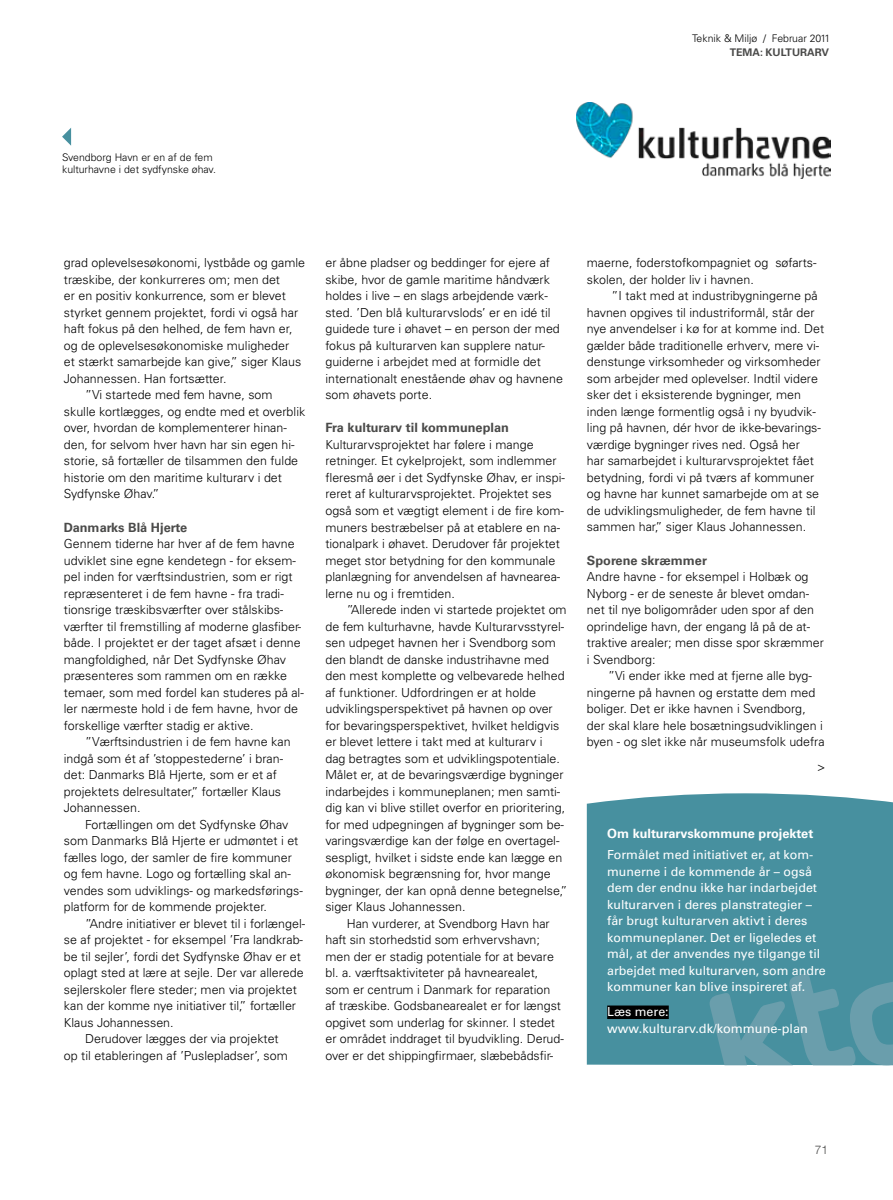
<style>
.page{position:relative;width:893px;height:1200px;background:#fff}
.page>*{position:absolute;margin:0;border:0;box-sizing:border-box;transform-origin:0 0}
.t1{font:700 12.75px "Univers";color:#4a4a49}
.t2{font:12.75px "Univers";color:#fff}
.t3{font:700 12.75px "Univers";color:#fff}
.t4{font:300 12.45px/16.5px "Univers";color:#000}
.t5{font:12.45px/16.5px "Univers";color:#fff}
.t6{font:300 12px "Helvetica Neue";color:#4a4a49}
.t7{font:300 10.5px/12.8px "Univers";color:#000}
.t8{font:700 10.5px "Univers";color:#4a4a49}
</style>
<div class="page">
<div style="left:587px;top:793px;width:306px;height:271px;background:#47909f"></div>
<svg style="left:710px;top:973px;width:183px;height:91px;background:#5796a5"></svg>
<div style="left:607px;top:1005px;width:62px;height:13px;background:#000"></div>
<img style="left:576px;top:103px;width:254px;height:76px">
<svg style="left:62px;top:128px;width:9px;height:18px"></svg>
<p class="t7" style="left:692px;top:32px;width:140px">Teknik &amp; Miljø / Februar 2011</p>
<p class="t8" style="left:730px;top:46px;width:101px">tema: kulturarv</p>
<p class="t7" style="left:62px;top:150px;width:155px">Svendborg Havn er en af de fem kulturhavne i det sydfynske øhav.</p>
<p class="t4" style="left:64px;top:254px;width:243px">grad oplevelsesøkonomi, lystbåde og gamle</p>
<p class="t4" style="left:64px;top:271px;width:218px">træskibe, der konkurreres om; men det</p>
<p class="t4" style="left:64px;top:287px;width:223px">er en positiv konkurrence, som er blevet</p>
<p class="t4" style="left:64px;top:304px;width:236px">styrket gennem projektet, fordi vi også har</p>
<p class="t4" style="left:64px;top:320px;width:230px">haft fokus på den helhed, de fem havn er,</p>
<p class="t4" style="left:64px;top:337px;width:227px">og de oplevelsesøkonomiske muligheder</p>
<p class="t4" style="left:64px;top:353px;width:239px">et stærkt samarbejde kan give,” siger Klaus</p>
<p class="t4" style="left:64px;top:370px;width:164px">Johannessen. Han fortsætter.</p>
<p class="t4" style="left:85px;top:386px;width:189px">”Vi startede med fem havne, som</p>
<p class="t4" style="left:64px;top:403px;width:243px">skulle kortlægges, og endte med et overblik</p>
<p class="t4" style="left:64px;top:419px;width:224px">over, hvordan de komplementerer hinan-</p>
<p class="t4" style="left:64px;top:436px;width:232px">den, for selvom hver havn har sin egen hi-</p>
<p class="t4" style="left:64px;top:452px;width:236px">storie, så fortæller de tilsammen den fulde</p>
<p class="t4" style="left:64px;top:469px;width:220px">historie om den maritime kulturarv i det</p>
<p class="t4" style="left:64px;top:485px;width:97px">Sydfynske Øhav.”</p>
<p class="t1" style="left:64px;top:519px;width:125px">Danmarks Blå Hjerte</p>
<p class="t4" style="left:64px;top:535px;width:241px">Gennem tiderne har hver af de fem havne udviklet sine egne kendetegn - for eksem&shy;pel inden for værftsindustrien, som er rigt repræsenteret i de fem havne - fra tradi&shy;tionsrige træskibsværfter over stålskibs&shy;værfter til fremstilling af moderne glasfiber&shy;både. I projektet er der taget afsæt i denne mangfoldighed, når Det Sydfynske Øhav præsenteres som rammen om en række temaer, som med fordel kan studeres på al&shy;ler nærmeste hold i de fem havne, hvor de forskellige værfter stadig er aktive.</p>
<p class="t4" style="left:64px;top:733px;width:228px;text-indent:21px">”Værftsindustrien i de fem havne kan indgå som ét af ’stoppestederne’ i bran&shy;det: Danmarks Blå Hjerte, som er et af projektets delresultater,” fortæller Klaus Johannessen.</p>
<p class="t4" style="left:64px;top:815px;width:240px;text-indent:21px">Fortællingen om det Sydfynske Øhav som Danmarks Blå Hjerte er udmøntet i et fælles logo, der samler de fire kommuner og fem havne. Logo og fortælling skal an&shy;vendes som udviklings- og markedsførings&shy;platform for de kommende projekter.</p>
<p class="t4" style="left:85px;top:914px;width:222px">”Andre initiativer er blevet til i forlængel-</p>
<p class="t4" style="left:64px;top:931px;width:241px">se af projektet - for eksempel ’Fra landkrab-</p>
<p class="t4" style="left:64px;top:947px;width:239px">be til sejler’, fordi det Sydfynske Øhav er et</p>
<p class="t4" style="left:64px;top:964px;width:241px">oplagt sted at lære at sejle. Der var allerede</p>
<p class="t4" style="left:64px;top:980px;width:234px">sejlerskoler flere steder; men via projektet</p>
<p class="t4" style="left:64px;top:997px;width:234px">kan der komme nye initiativer til,” fortæller</p>
<p class="t4" style="left:64px;top:1013px;width:111px">Klaus Johannessen.</p>
<p class="t4" style="left:85px;top:1030px;width:195px">Derudover lægges der via projektet</p>
<p class="t4" style="left:64px;top:1046px;width:225px">op til etableringen af ’Puslepladser’, som</p>
<p class="t4" style="left:325px;top:254px;width:239px">er åbne pladser og beddinger for ejere af skibe, hvor de gamle maritime håndværk holdes i live – en slags arbejdende værk&shy;sted. ’Den blå kulturarvslods’ er en idé til guidede ture i øhavet – en person der med fokus på kulturarven kan supplere natur&shy;guiderne i arbejdet med at formidle det internationalt enestående øhav og havnene som øhavets porte.</p>
<p class="t1" style="left:325px;top:420px;width:185px">Fra kulturarv til kommuneplan</p>
<p class="t4" style="left:325px;top:436px;width:241px">Kulturarvsprojektet har følere i mange retninger. Et cykelprojekt, som indlemmer fleresmå øer i det Sydfynske Øhav, er inspi&shy;reret af kulturarvsprojektet. Projektet ses også som et vægtigt element i de fire kom&shy;muners bestræbelser på at etablere en na&shy;tionalpark i øhavet. Derudover får projektet meget stor betydning for den kommunale planlægning for anvendelsen af havnearea&shy;lerne nu og i fremtiden.</p>
<p class="t4" style="left:325px;top:601px;width:243px;text-indent:21px">”Allerede inden vi startede projektet om de fem kulturhavne, havde Kulturarvsstyrel&shy;sen udpeget havnen her i Svendborg som den blandt de danske industrihavne med den mest komplette og velbevarede helhed af funktioner. Udfordringen er at holde udviklingsperspektivet på havnen op over for bevaringsperspektivet, hvilket heldigvis er blevet lettere i takt med at kulturarv i<br>dag betragtes som et udviklingspotentiale.<br>Målet er, at de bevaringsværdige bygninger indarbejdes i kommuneplanen; men samti&shy;dig kan vi blive stillet overfor en prioritering, for med udpegningen af bygninger som be&shy;varingsværdige kan der følge en overtagel&shy;sespligt, hvilket i sidste ende kan lægge en økonomisk begrænsning for, hvor mange bygninger, der kan opnå denne betegnelse,” siger Klaus Johannessen.</p>
<p class="t4" style="left:325px;top:914px;width:240px;text-indent:21px">Han vurderer, at Svendborg Havn har haft sin storhedstid som erhvervshavn; men der er stadig potentiale for at bevare bl. a. værftsaktiviteter på havnearealet, som er centrum i Danmark for reparation af træskibe. Godsbanearealet er for længst opgivet som underlag for skinner. I stedet er området inddraget til byudvikling. Derud&shy;over er det shippingfirmaer, slæbebådsfir-</p>
<p class="t4" style="left:587px;top:254px;width:231px">maerne, foderstofkompagniet og søfarts&shy;skolen, der holder liv i havnen.</p>
<p class="t4" style="left:587px;top:287px;width:239px;text-indent:25px">”I takt med at industribygningerne på havnen opgives til industriformål, står der nye anvendelser i kø for at komme ind. Det gælder både traditionelle erhverv, mere vi&shy;denstunge virksomheder og virksomheder som arbejder med oplevelser. Indtil videre sker det i eksisterende bygninger, men inden længe formentlig også i ny byudvik&shy;ling på havnen, dér hvor de ikke-bevarings&shy;værdige bygninger rives ned. Også her<br>har samarbejdet i kulturarvsprojektet fået betydning, fordi vi på tværs af kommuner og havne har kunnet samarbejde om at se de udviklingsmuligheder, de fem havne til sammen har,” siger Klaus Johannessen.</p>
<p class="t1" style="left:587px;top:552px;width:122px">Sporene skræmmer</p>
<p class="t4" style="left:587px;top:568px;width:239px">Andre havne - for eksempel i Holbæk og Nyborg - er de seneste år blevet omdan&shy;net til nye boligområder uden spor af den oprindelige havn, der engang lå på de at&shy;traktive arealer; men disse spor skræmmer i Svendborg:</p>
<p class="t4" style="left:587px;top:667px;width:239px;text-indent:21px">”Vi ender ikke med at fjerne alle byg&shy;ningerne på havnen og erstatte dem med boliger. Det er ikke havnen i Svendborg, der skal klare hele bosætningsudviklingen i byen - og slet ikke når museumsfolk udefra</p>
<p class="t4" style="left:817px;top:758px;width:10px">&gt;</p>
<p class="t3" style="left:607px;top:826px;width:208px">Om kulturarvskommune projektet</p>
<p class="t5" style="left:607px;top:846px;width:220px">Formålet med initiativet er, at kom&shy;munerne i de kommende år – også dem der endnu ikke har indarbejdet kulturarven i deres planstrategier – får brugt kulturarven aktivt i deres kommuneplaner. Det er ligeledes et mål, at der anvendes nye tilgange til arbejdet med kulturarven, som andre kommuner kan blive inspireret af.</p>
<p class="t5" style="left:607px;top:1003px;width:63px">Læs mere:</p>
<p class="t2" style="left:607px;top:1020px;width:202px">www.kulturarv.dk/kommune-plan</p>
<p class="t6" style="left:815px;top:1142px;width:15px">71</p>
</div>
